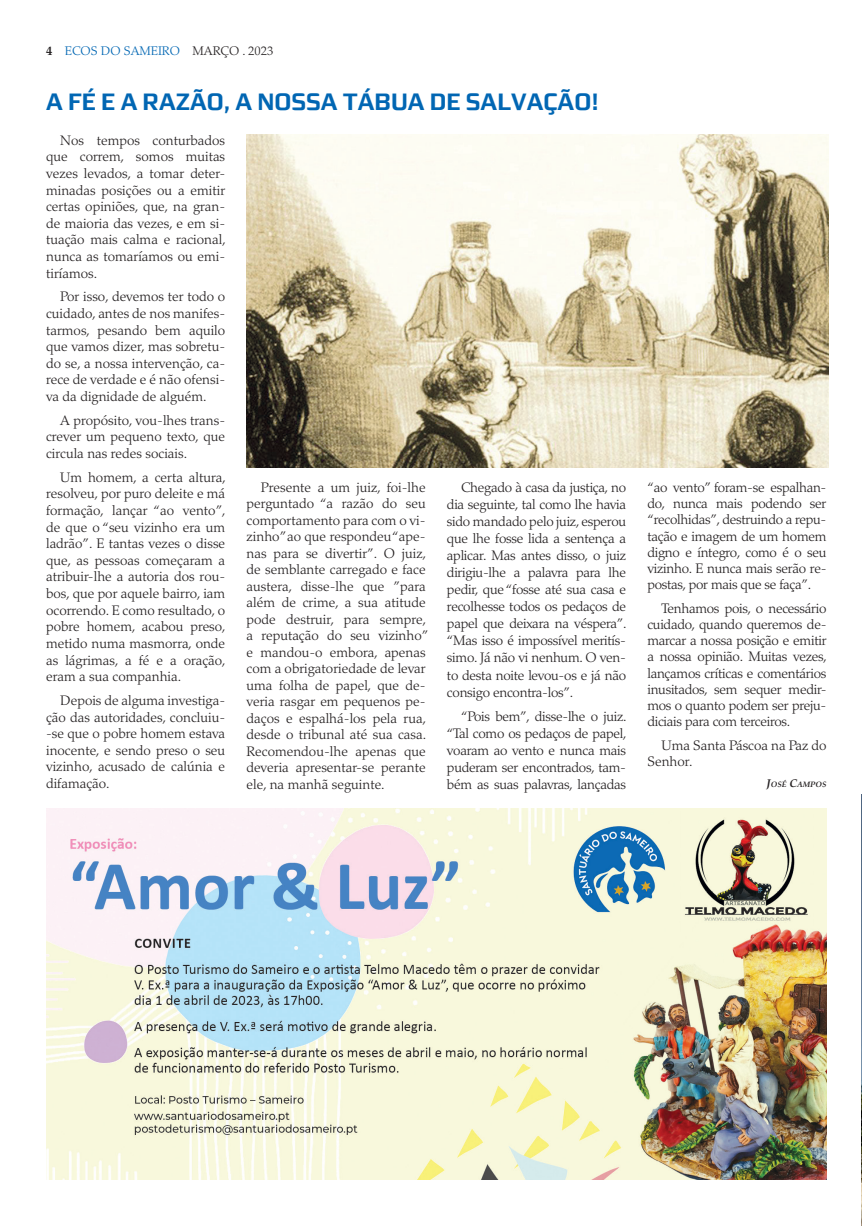
<style>
.page{position:relative;width:862px;height:1226px;background:#fff}
.page>*{position:absolute;margin:0;border:0;box-sizing:border-box;transform-origin:0 0}
.t1{font:700 23.75px "Morgan Sans";color:#0166b3}
.t2{font:300 13.75px/16.6px "Palatino LT Std";color:#231f20;text-align:justify}
.t3{font:300 12.5px "Palatino LT Std";color:#0166b3}
.t4{font:italic 700 7.88px "Palatino LT Std";color:#231f20}
.s1{font-weight:700;color:#231f20}
.s2{color:#231f20}
.s3{font-size:11.25px}
</style>
<div class="page">
<img style="left:246px;top:135px;width:582px;height:333px">
<img style="left:46px;top:809px;width:780px;height:371px">
<img style="left:861px;top:795px;width:1px;height:431px">
<p class="t3" style="left:46px;top:44px;width:228px"><span class="s1">4</span> ECOS DO SAMEIRO <span class="s2">MARÇO . 2023</span></p>
<h1 class="t1" style="left:46px;top:88px;width:553px">A FÉ E A RAZÃO, A NOSSA TÁBUA DE SALVAÇÃO!</h1>
<p class="t2" style="left:46px;top:132px;width:181px;text-indent:14px">Nos tempos conturbados que correm, somos muitas vezes levados, a tomar deter&shy;minadas posições ou a emitir certas opiniões, que, na gran&shy;de maioria das vezes, e em si&shy;tuação mais calma e racional, nunca as tomaríamos ou emi&shy;tiríamos.</p>
<p class="t2" style="left:46px;top:289px;width:180px;text-indent:14px">Por isso, devemos ter todo o cuidado, antes de nos manifes&shy;tarmos, pesando bem aquilo que vamos dizer, mas sobretu&shy;do se, a nossa intervenção, ca&shy;rece de verdade e é não ofensi&shy;va da dignidade de alguém.</p>
<p class="t2" style="left:46px;top:412px;width:180px;text-indent:14px">A propósito, vou-lhes trans&shy;crever um pequeno texto, que circula nas redes sociais.</p>
<p class="t2" style="left:46px;top:469px;width:181px;text-indent:14px">Um homem, a certa altura, resolveu, por puro deleite e má formação, lançar “ao vento”, de que o “seu vizinho era um ladrão”. E tantas vezes o disse que, as pessoas começaram a atribuir-lhe a autoria dos rou&shy;bos, que por aquele bairro, iam ocorrendo. E como resultado, o pobre homem, acabou preso, metido numa masmorra, onde as lágrimas, a fé e a oração, eram a sua companhia.</p>
<p class="t2" style="left:46px;top:692px;width:180px;text-indent:14px">Depois de alguma investiga&shy;ção das autoridades, concluiu--se que o pobre homem estava inocente, e sendo preso o seu vizinho, acusado de calúnia e difamação.</p>
<p class="t2" style="left:246px;top:479px;width:183px;text-align:left;text-indent:14px">Presente a um juiz, foi-lhe perguntado “a razão do seu comportamento para com o vi&shy;zinho”ao que respondeu “ape&shy;nas para se divertir”. O juiz, de semblante carregado e face austera, disse-lhe que ”para além de crime, a sua atitude pode destruir, para sempre, a reputação do seu vizinho” e mandou-o embora, apenas com a obrigatoriedade de levar uma folha de papel, que de&shy;veria rasgar em pequenos pe&shy;daços e espalhá-los pela rua, desde o tribunal até sua casa.<br>Recomendou-lhe apenas que deveria apresentar-se perante ele, na manhã seguinte.</p>
<p class="t2" style="left:446px;top:479px;width:181px;line-height:17.1px;text-indent:14px">Chegado à casa da justiça, no dia seguinte, tal como lhe havia sido mandado pelo juiz, esperou que lhe fosse lida a sentença a aplicar. Mas antes disso, o juiz dirigiu-lhe a palavra para lhe pedir, que “fosse até sua casa e recolhesse todos os pedaços de papel que deixara na véspera”. “Mas isso é impossível meritís&shy;simo. Já não vi nenhum. O ven&shy;to desta noite levou-os e já não consigo encontra-los”.</p>
<p class="t2" style="left:446px;top:708px;width:181px;line-height:17.1px;text-indent:14px">“Pois bem”, disse-lhe o juiz. “Tal como os pedaços de papel, voaram ao vento e nunca mais puderam ser encontrados, tam&shy;bém as suas palavras, lançadas</p>
<p class="t2" style="left:647px;top:479px;width:180px;line-height:16.2px">“ao vento” foram-se espalhan&shy;do, nunca mais podendo ser “recolhidas”, destruindo a repu&shy;tação e imagem de um homem digno e íntegro, como é o seu vizinho. E nunca mais serão re&shy;postas, por mais que se faça”.</p>
<p class="t2" style="left:647px;top:600px;width:181px;line-height:16.2px;text-indent:14px">Tenhamos pois, o necessário cuidado, quando queremos de&shy;marcar a nossa posição e emitir a nossa opinião. Muitas vezes, lançamos críticas e comentários inusitados, sem sequer medir&shy;mos o quanto podem ser preju&shy;diciais para com terceiros.</p>
<p class="t2" style="left:647px;top:737px;width:180px;text-indent:14px">Uma Santa Páscoa na Paz do<br>Senhor.</p>
<p class="t4" style="left:766px;top:780px;width:61px"><span class="s3">J</span>OSÉ <span class="s3">C</span>AMPOS</p>
</div>
